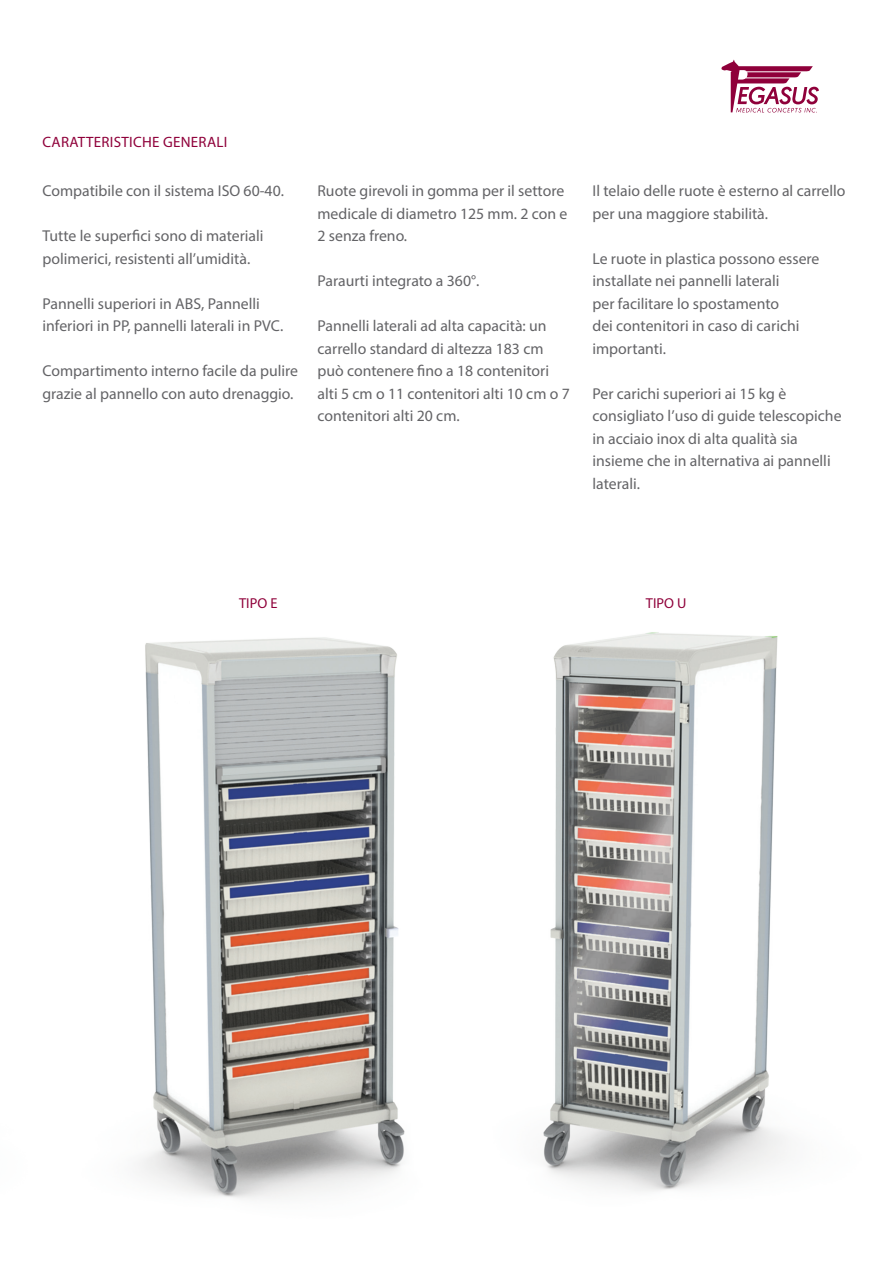
<style>
.page{position:relative;width:893px;height:1263px;background:#fff}
.page>*{position:absolute;margin:0;border:0;box-sizing:border-box;transform-origin:0 0}
.t1{font:15.75px/22.5px "Myriad Pro";color:#636366}
.t2{font:15px "Myriad Pro";letter-spacing:.02em;color:#8f003a}
.t3{font:14.4px "Myriad Pro";color:#8f003a}
</style>
<div class="page">
<img style="left:139px;top:632px;width:648px;height:567px">
<svg style="left:721px;top:60px;width:98px;height:53px"></svg>
<p class="t2" style="left:43px;top:133px;width:187px">CARATTERISTICHE GENERALI</p>
<p class="t1" style="left:43px;top:179px;width:243px">Compatibile con il sistema ISO 60-40.</p>
<p class="t1" style="left:43px;top:224px;width:223px">Tutte le superfici sono di materiali polimerici, resistenti all’umidità.</p>
<p class="t1" style="left:43px;top:292px;width:242px">Pannelli superiori in ABS, Pannelli inferiori in PP, pannelli laterali in PVC.</p>
<p class="t1" style="left:43px;top:359px;width:257px">Compartimento interno facile da pulire grazie al pannello con auto drenaggio.</p>
<p class="t1" style="left:317px;top:179px;width:251px">Ruote girevoli in gomma per il settore medicale di diametro 125 mm. 2 con e<br>2 senza freno.</p>
<p class="t1" style="left:317px;top:269px;width:163px">Paraurti integrato a 360°.</p>
<p class="t1" style="left:317px;top:314px;width:254px">Pannelli laterali ad alta capacità: un carrello standard di altezza 183 cm può contenere fino a 18 contenitori alti 5 cm o 11 contenitori alti 10 cm o 7 contenitori alti 20 cm.</p>
<p class="t1" style="left:592px;top:179px;width:255px">Il telaio delle ruote è esterno al carrello per una maggiore stabilità.</p>
<p class="t1" style="left:592px;top:247px;width:229px">Le ruote in plastica possono essere installate nei pannelli laterali<br>per facilitare lo spostamento<br>dei contenitori in caso di carichi importanti.</p>
<p class="t1" style="left:592px;top:382px;width:251px">Per carichi superiori ai 15 kg è consigliato l’uso di guide telescopiche in acciaio inox di alta qualità sia insieme che in alternativa ai pannelli laterali.</p>
<p class="t3" style="left:239px;top:594px;width:40px">TIPO E</p>
<p class="t3" style="left:646px;top:594px;width:42px">TIPO U</p>
</div>
